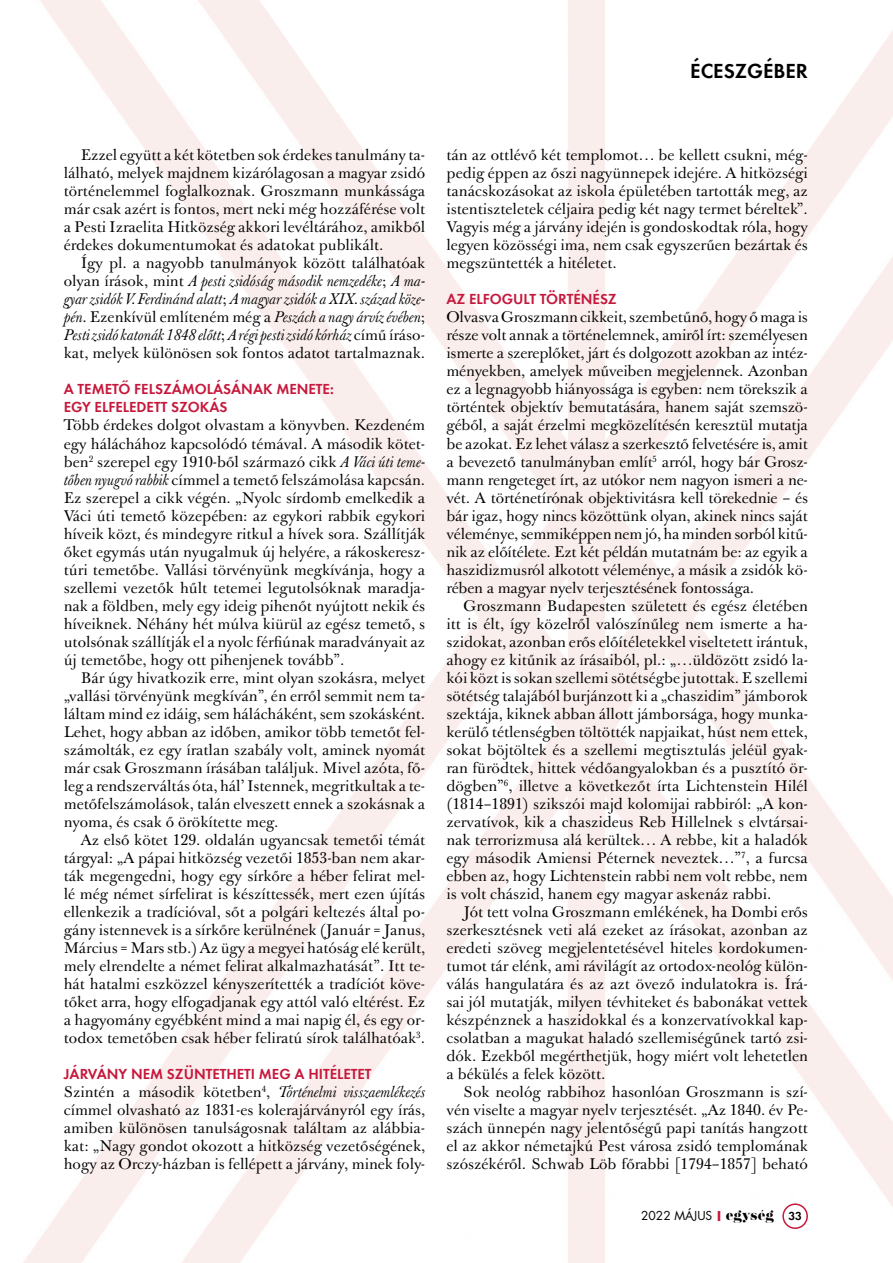
<style>
.page{position:relative;width:893px;height:1263px;background:#fff}
.page>*{position:absolute;margin:0;border:0;box-sizing:border-box;transform-origin:0 0}
.t1{font:600 21px "Futura TEE";color:#000}
.t2{font:15px/18px "Baskerville 120 Pro";color:#000;text-align:justify}
.t3{font:italic 15px/18px "Baskerville 120 Pro";color:#000;text-align:justify}
.t4{font:600 15px/18px "Futura TEE";color:#c6183c}
.t5{font:12px "Futura LT Pro";color:#000}
.s1{font-style:normal}
.s2{font-style:italic}
.s3{font-family:"Futura TEE";font-weight:800;font-size:11.85px;color:#c6183c}
.s4{font-family:"Pistilli";font-size:13.5px}
.s5{font-family:"Futura TEE";font-weight:600}
</style>
<div class="page">
<img style="left:23px;top:0;width:870px;height:1263px">
<div style="left:782px;top:1203px;width:26px;height:26px;border:2px solid #c6183c;border-radius:50%"></div>
<h1 class="t1" style="left:690px;top:59px;width:119px">ÉCESZGÉBER</h1>
<p class="t2" style="left:64px;top:147px;width:363px;text-indent:17px">Ezzel együtt a két kötetben sok érdekes tanulmány ta&shy;lálható, melyek majdnem kizárólagosan a magyar zsidó történelemmel foglalkoznak. Groszmann munkássága már csak azért is fontos, mert neki még hozzáférése volt a Pesti Izraelita Hitközség akkori levéltárához, amikből érdekes dokumentumokat és adatokat publikált.</p>
<p class="t3" style="left:64px;top:255px;width:363px;text-indent:17px"><span class="s1">Így pl. a nagyobb tanulmányok között találhatóak olyan írások, mint</span> A pesti zsidóság második nemzedéke<span class="s1">;</span> A ma&shy;gyar zsidók V. Ferdinánd alatt<span class="s1">;</span> A magyar zsidók a XIX. század köze&shy;pén<span class="s1">. Ezenkívül említeném még a</span> Peszách a nagy árvíz évében<span class="s1">; </span>Pesti zsidó katonák 1848 előtt<span class="s1">;</span> A régi pesti zsidó kórház <span class="s1">című íráso&shy;kat, melyek különösen sok fontos adatot tartalmaznak.</span></p>
<p class="t4" style="left:64px;top:380px;width:271px">A TEMETŐ FELSZÁMOLÁSÁNAK MENETE:<br>EGY ELFELEDETT SZOKÁS</p>
<p class="t2" style="left:64px;top:417px;width:363px">Több érdekes dolgot olvastam a könyvben. Kezdeném egy háláchához kapcsolódó témával. A második kötet&shy;ben<sup>2</sup> szerepel egy 1910-ből származó cikk <span class="s2">A Váci úti teme&shy;tőben nyugvó rabbik</span> címmel a temető felszámolása kapcsán.<br>Ez szerepel a cikk végén. „Nyolc sírdomb emelkedik a Váci úti temető közepében: az egykori rabbik egykori híveik közt, és mindegyre ritkul a hívek sora. Szállítják őket egymás után nyugalmuk új helyére, a rákoskeresz&shy;túri temetőbe. Vallási törvényünk megkívánja, hogy a szellemi vezetők hűlt tetemei legutolsóknak maradja&shy;nak a földben, mely egy ideig pihenőt nyújtott nekik és híveiknek. Néhány hét múlva kiürül az egész temető, s utolsónak szállítják el a nyolc férfiúnak maradványait az új temetőbe, hogy ott pihenjenek tovább”.</p>
<p class="t2" style="left:64px;top:669px;width:363px;text-indent:17px">Bár úgy hivatkozik erre, mint olyan szokásra, melyet „vallási törvényünk megkíván”, én erről semmit nem ta&shy;láltam mind ez idáig, sem hálácháként, sem szokásként.<br>Lehet, hogy abban az időben, amikor több temetőt fel&shy;számolták, ez egy íratlan szabály volt, aminek nyomát már csak Groszmann írásában találjuk. Mivel azóta, fő&shy;leg a rendszerváltás óta, hál’ Istennek, megritkultak a te&shy;metőfelszámolások, talán elveszett ennek a szokásnak a nyoma, és csak ő örökítette meg.</p>
<p class="t2" style="left:64px;top:831px;width:363px;text-indent:17px">Az első kötet 129. oldalán ugyancsak temetői témát tárgyal: „A pápai hitközség vezetői 1853-ban nem akar&shy;ták megengedni, hogy egy sírkőre a héber felirat mel&shy;lé még német sírfelirat is készíttessék, mert ezen újítás ellenkezik a tradícióval, sőt a polgári keltezés által po&shy;gány istennevek is a sírkőre kerülnének (Január = Janus, Március = Mars stb.) Az ügy a megyei hatóság elé került, mely elrendelte a német felirat alkalmazhatását”. Itt te&shy;hát hatalmi eszközzel kényszerítették a tradíciót köve&shy;tőket arra, hogy elfogadjanak egy attól való eltérést. Ez a hagyomány egyébként mind a mai napig él, és egy or&shy;todox temetőben csak héber feliratú sírok találhatóak<sup>3</sup>.</p>
<p class="t4" style="left:64px;top:1064px;width:309px">JÁRVÁNY NEM SZÜNTETHETI MEG A HITÉLETET</p>
<p class="t2" style="left:64px;top:1083px;width:363px">Szintén a második kötetben<sup>4</sup>, <span class="s2">Történelmi visszaemlékezés </span>címmel olvasható az 1831-es kolerajárványról egy írás, amiben különösen tanulságosnak találtam az alábbia&shy;kat: „Nagy gondot okozott a hitközség vezetőségének, hogy az Orczy-házban is fellépett a járvány, minek foly-</p>
<p class="t2" style="left:446px;top:147px;width:363px">tán az ottlévő két templomot… be kellett csukni, még&shy;pedig éppen az őszi nagyünnepek idejére. A hitközségi tanácskozásokat az iskola épületében tartották meg, az istentiszteletek céljaira pedig két nagy termet béreltek”.<br>Vagyis még a járvány idején is gondoskodtak róla, hogy legyen közösségi ima, nem csak egyszerűen bezártak és megszüntették a hitéletet.</p>
<p class="t4" style="left:446px;top:290px;width:172px">AZ ELFOGULT TÖRTÉNÉSZ</p>
<p class="t2" style="left:446px;top:309px;width:363px">Olvasva Groszmann cikkeit, szembetűnő, hogy ő maga is része volt annak a történelemnek, amiről írt: személyesen ismerte a szereplőket, járt és dolgozott azokban az intéz&shy;ményekben, amelyek műveiben megjelennek. Azonban ez a legnagyobb hiányossága is egyben: nem törekszik a történtek objektív bemutatására, hanem saját szemszö&shy;géből, a saját érzelmi megközelítésén keresztül mutatja be azokat. Ez lehet válasz a szerkesztő felvetésére is, amit a bevezető tanulmányban említ<sup>5</sup> arról, hogy bár Grosz&shy;mann rengeteget írt, az utókor nem nagyon ismeri a ne&shy;vét. A történetírónak objektivitásra kell törekednie – és bár igaz, hogy nincs közöttünk olyan, akinek nincs saját véleménye, semmiképpen nem jó, ha minden sorból kitű&shy;nik az előítélete. Ezt két példán mutatnám be: az egyik a haszidizmusról alkotott véleménye, a másik a zsidók kö&shy;rében a magyar nyelv terjesztésének fontossága.</p>
<p class="t2" style="left:446px;top:597px;width:363px;text-indent:17px">Groszmann Budapesten született és egész életében itt is élt, így közelről valószínűleg nem ismerte a ha&shy;szidokat, azonban erős előítéletekkel viseltetett irántuk, ahogy ez kitűnik az írásaiból, pl.: „…üldözött zsidó la&shy;kói közt is sokan szellemi sötétségbe jutottak. E szellemi sötétség talajából burjánzott ki a „chaszidim” jámborok szektája, kiknek abban állott jámborsága, hogy munka&shy;kerülő tétlenségben töltötték napjaikat, húst nem ettek, sokat böjtöltek és a szellemi megtisztulás jeléül gyak&shy;ran fürödtek, hittek védőangyalokban és a pusztító ör&shy;dögben”<sup>6</sup>, illetve a következőt írta Lichtenstein Hilél (1814–1891) szikszói majd kolomijai rabbiról: „A kon&shy;zervatívok, kik a chaszideus Reb Hillelnek s elvtársai&shy;nak terrorizmusa alá kerültek… A rebbe, kit a haladók egy második Amiensi Péternek neveztek…”<sup>7</sup>, a furcsa ebben az, hogy Lichtenstein rabbi nem volt rebbe, nem is volt chászid, hanem egy magyar askenáz rabbi.</p>
<p class="t2" style="left:446px;top:903px;width:363px;text-indent:17px">Jót tett volna Groszmann emlékének, ha Dombi erős szerkesztésnek veti alá ezeket az írásokat, azonban az eredeti szöveg megjelentetésével hiteles kordokumen&shy;tumot tár elénk, ami rávilágít az ortodox-neológ külön&shy;válás hangulatára és az azt övező indulatokra is. Írá&shy;sai jól mutatják, milyen tévhiteket és babonákat vettek készpénznek a haszidokkal és a konzervatívokkal kap&shy;csolatban a magukat haladó szellemiségűnek tartó zsi&shy;dók. Ezekből megérthetjük, hogy miért volt lehetetlen a békülés a felek között.</p>
<p class="t2" style="left:446px;top:1083px;width:363px;text-indent:17px">Sok neológ rabbihoz hasonlóan Groszmann is szí&shy;vén viselte a magyar nyelv terjesztését. „Az 1840. év Pe&shy;szách ünnepén nagy jelentőségű papi tanítás hangzott el az akkor németajkú Pest városa zsidó templomának szószékéről. Schwab Löb főrabbi [1794–1857] beható</p>
<p class="t5" style="left:641px;top:1208px;width:162px">2022 MÁJUS <span class="s3">|</span> <span class="s4">egység</span> <span class="s5">33</span></p>
</div>
